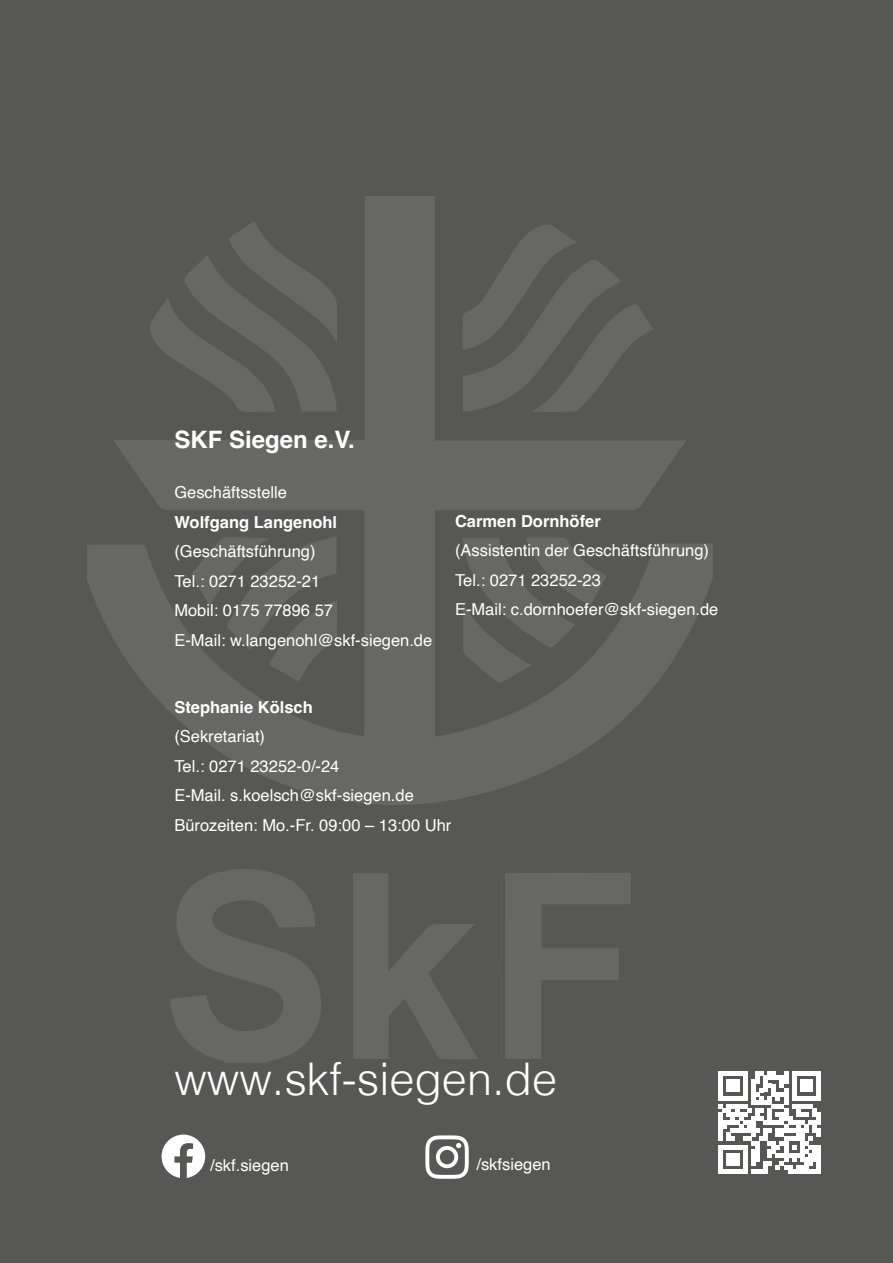
<style>
.page{position:relative;width:893px;height:1263px;background:#575756}
.page>*{position:absolute;margin:0;border:0;box-sizing:border-box;transform-origin:0 0}
.t1{font:300 45px "Helvetica";color:#fff}
.t2{font:700 24px "Helvetica";color:#fff}
.t3{font:16.5px/29.5px "Helvetica";color:#fff}
.t4{font:700 16.5px "Helvetica";color:#fff}
</style>
<div class="page">
<svg style="left:87px;top:196px;width:625px;height:609px"></svg>
<svg style="left:170px;top:869px;width:151px;height:193px"></svg>
<svg style="left:353px;top:873px;width:124px;height:186px"></svg>
<svg style="left:505px;top:873px;width:126px;height:186px"></svg>
<svg style="left:462px;top:224px;width:192px;height:188px"></svg>
<svg style="left:462px;top:537px;width:145px;height:146px"></svg>
<svg style="left:149px;top:221px;width:188px;height:191px"></svg>
<svg style="left:192px;top:536px;width:145px;height:145px"></svg>
<svg style="left:719px;top:1071px;width:102px;height:103px"></svg>
<svg style="left:162px;top:1134px;width:43px;height:44px"></svg>
<svg style="left:425px;top:1135px;width:44px;height:44px"></svg>
<h2 class="t2" style="left:174px;top:424px;width:182px">SKF Siegen e.V.</h2>
<p class="t3" style="left:174px;top:478px;width:114px">Geschäftsstelle</p>
<p class="t4" style="left:174px;top:512px;width:164px">Wolfgang Langenohl</p>
<p class="t3" style="left:174px;top:537px;width:259px">(Geschäftsführung)<br>Tel.: 0271 23252-21<br>Mobil: 0175 77896 57<br>E-Mail: w.langenohl@skf-siegen.de</p>
<p class="t4" style="left:455px;top:511px;width:147px">Carmen Dornhöfer</p>
<p class="t3" style="left:455px;top:536px;width:265px">(Assistentin der Geschäftsführung)<br>Tel.: 0271 23252-23<br>E-Mail: c.dornhoefer@skf-siegen.de</p>
<p class="t4" style="left:174px;top:697px;width:140px">Stephanie Kölsch</p>
<p class="t3" style="left:174px;top:722px;width:278px">(Sekretariat)<br>Tel.: 0271 23252-0/-24<br>E-Mail. s.koelsch@skf-siegen.de<br>Bürozeiten: Mo.-Fr. 09:00 – 13:00 Uhr</p>
<h1 class="t1" style="left:174px;top:1041px;width:384px">www.skf-siegen.de</h1>
<p class="t3" style="left:210px;top:1150px;width:80px">/skf.siegen</p>
<p class="t3" style="left:476px;top:1150px;width:76px">/skfsiegen</p>
</div>
